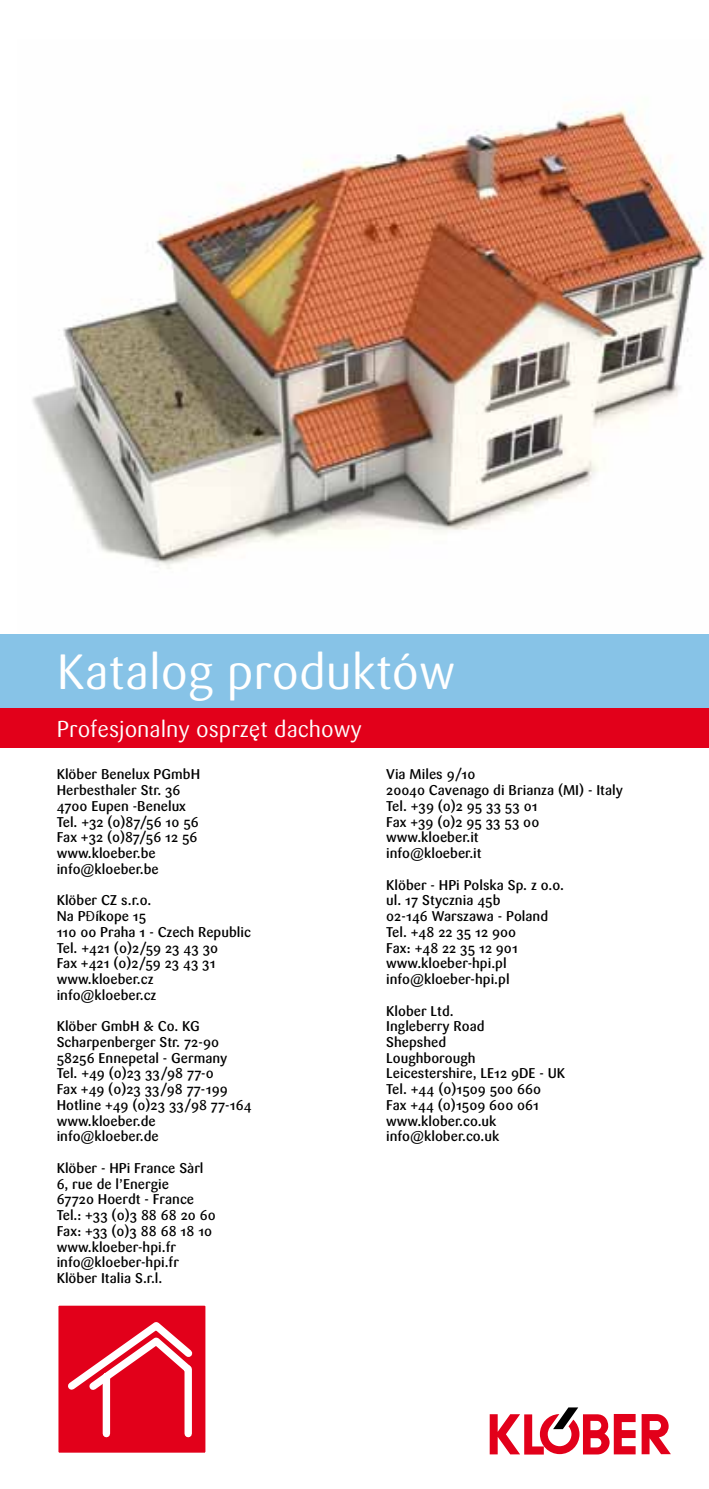
<style>
.page{position:relative;width:709px;height:1489px;background:#fff}
.page>*{position:absolute;margin:0;border:0;box-sizing:border-box;transform-origin:0 0}
.t1{font:49px "Sari Pl";color:#fff}
.t2{font:22.75px "Sari Pl";color:#fff}
.t3{font:500 14px/15.8px "Sari";color:#000}
.s1{font-family:"Sari Pl";font-weight:400}
</style>
<div class="page">
<img style="left:32px;top:108px;width:674px;height:461px">
<div style="left:0;top:634px;width:709px;height:74px;background:#87c3e7"></div>
<div style="left:0;top:708px;width:709px;height:40px;background:#e2001a"></div>
<div style="left:58px;top:1304px;width:148px;height:149px;background:#e2001a;border-radius:3px"></div>
<svg style="left:68px;top:1322px;width:125px;height:116px"></svg>
<div style="left:57px;top:1303px;width:150px;height:151px;border:2px solid #fff"></div>
<svg style="left:641px;top:1414px;width:29px;height:39px"></svg>
<svg style="left:489px;top:1407px;width:146px;height:47px"></svg>
<h1 class="t1" style="left:57px;top:643px;width:400px">Katalog produktów</h1>
<h2 class="t2" style="left:57px;top:715px;width:307px">Profesjonalny osprzęt dachowy</h2>
<p class="t3" style="left:57px;top:766px;width:145px">Klöber Benelux PGmbH<br>Herbesthaler Str. 36<br>4700 Eupen -Benelux<br>Tel. +32 (0)87/56 10 56<br>Fax +32 (0)87/56 12 56 www.kloeber.be info@kloeber.be</p>
<p class="t3" style="left:57px;top:892px;width:196px">Klöber CZ s.r.o.<br>Na P<span class="s1">ř</span>íkope 15<br>110 00 Praha 1 - Czech Republic<br>Tel. +421 (0)2/59 23 43 30<br>Fax +421 (0)2/59 23 43 31 www.kloeber.cz info@kloeber.cz</p>
<p class="t3" style="left:57px;top:1018px;width:196px">Klöber GmbH &amp; Co. KG<br>Scharpenberger Str. 72-90<br>58256 Ennepetal - Germany<br>Tel. +49 (0)23 33/98 77-0<br>Fax +49 (0)23 33/98 77-199<br>Hotline +49 (0)23 33/98 77-164 www.kloeber.de info@kloeber.de</p>
<p class="t3" style="left:57px;top:1160px;width:160px">Klöber - HPi France Sàrl<br>6, rue de l’Energie<br>67720 Hoerdt - France<br>Tel.: +33 (0)3 88 68 20 60<br>Fax: +33 (0)3 88 68 18 10 www.kloeber-hpi.fr info@kloeber-hpi.fr<br>Klöber Italia S.r.l.</p>
<p class="t3" style="left:386px;top:766px;width:238px">Via Miles 9/10<br>20040 Cavenago di Brianza (MI) - Italy<br>Tel. +39 (0)2 95 33 53 01<br>Fax +39 (0)2 95 33 53 00 www.kloeber.it<br>info@kloeber.it</p>
<p class="t3" style="left:386px;top:876px;width:179px">Klöber - HPi Polska Sp. z o.o. ul. 17 Stycznia 45b<br>02-146 Warszawa - Poland<br>Tel. +48 22 35 12 900<br>Fax: +48 22 35 12 901 www.kloeber-hpi.pl info@kloeber-hpi.pl</p>
<p class="t3" style="left:386px;top:1002px;width:180px">Klober Ltd.<br>Ingleberry Road<br>Shepshed<br>Loughborough<br>Leicestershire, LE12 9DE - UK<br>Tel. +44 (0)1509 500 660<br>Fax +44 (0)1509 600 061 www.klober.co.uk info@klober.co.uk</p>
</div>
